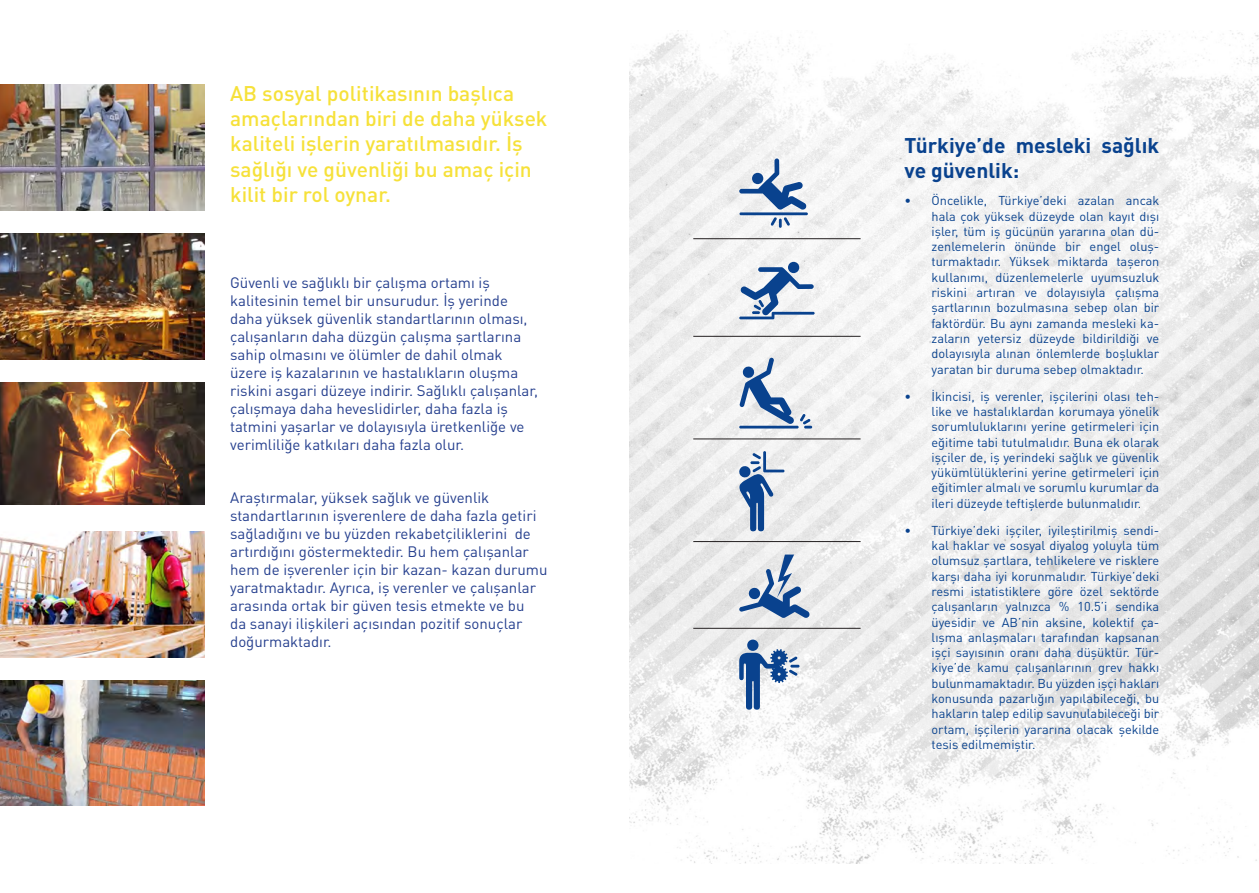
<style>
.page{position:relative;width:1259px;height:893px;background:#fff}
.page>*{position:absolute;margin:0;border:0;box-sizing:border-box;transform-origin:0 0}
.t1{font:500 21px/25.2px "DIN Pro";color:#f6e13a}
.t2{font:700 21px/25.2px "DIN Pro";color:#09428e}
.t3{font:15px/18px "DIN Pro";color:#253f8e}
.t4{font:12.75px/15.3px "DIN Pro";color:#09428e;text-align:justify}
</style>
<div class="page">
<img style="left:629px;top:32px;width:630px;height:831px">
<svg style="left:739px;top:357px;width:55px;height:67px"></svg>
<hr style="left:739px;top:426px;width:59px;height:2px;background:#09428e">
<svg style="left:800px;top:414px;width:12px;height:14px"></svg>
<svg style="left:739px;top:555px;width:71px;height:63px"></svg>
<svg style="left:739px;top:262px;width:75px;height:57px"></svg>
<svg style="left:739px;top:158px;width:67px;height:52px"></svg>
<hr style="left:739px;top:212px;width:69px;height:3px;background:#09428e">
<svg style="left:770px;top:217px;width:20px;height:11px"></svg>
<svg style="left:739px;top:451px;width:45px;height:80px"></svg>
<svg style="left:739px;top:640px;width:60px;height:70px"></svg>
<hr style="left:693px;top:238px;width:167px;height:1px;background:#231f20">
<hr style="left:693px;top:336px;width:167px;height:1px;background:#231f20">
<hr style="left:693px;top:439px;width:167px;height:1px;background:#231f20">
<hr style="left:693px;top:541px;width:167px;height:1px;background:#231f20">
<hr style="left:693px;top:628px;width:167px;height:1px;background:#231f20">
<img style="left:0;top:84px;width:204px;height:126px">
<img style="left:0;top:233px;width:204px;height:126px">
<img style="left:0;top:382px;width:204px;height:122px">
<img style="left:0;top:531px;width:204px;height:127px">
<img style="left:0;top:680px;width:204px;height:125px">
<p class="t1" style="left:230px;top:80px;width:319px">AB sosyal politikasının başlıca amaçlarından biri de daha yüksek kaliteli işlerin yaratılmasıdır. İş sağlığı ve güvenliği bu amaç için kilit bir rol oynar.</p>
<p class="t3" style="left:230px;top:273px;width:309px">Güvenli ve sağlıklı bir çalışma ortamı iş kalitesinin temel bir unsurudur. İş yerinde daha yüksek güvenlik standartlarının olması, çalışanların daha düzgün çalışma şartlarına sahip olmasını ve ölümler de dahil olmak üzere iş kazalarının ve hastalıkların oluşma riskini asgari düzeye indirir. Sağlıklı çalışanlar, çalışmaya daha heveslidirler, daha fazla iş tatmini yaşarlar ve dolayısıyla üretkenliğe ve verimliliğe katkıları daha fazla olur.</p>
<p class="t3" style="left:230px;top:488px;width:319px">Araştırmalar, yüksek sağlık ve güvenlik standartlarının işverenlere de daha fazla getiri sağladığını ve bu yüzden rekabetçiliklerini  de artırdığını göstermektedir. Bu hem çalışanlar hem de işverenler için bir kazan- kazan durumu yaratmaktadır. Ayrıca, iş verenler ve çalışanlar arasında ortak bir güven tesis etmekte ve bu<br>da sanayi ilişkileri açısından pozitif sonuçlar doğurmaktadır.</p>
<p class="t2" style="left:904px;top:132px;width:256px">Türkiye’de mesleki sağlık ve güvenlik:</p>
<p class="t4" style="left:931px;top:192px;width:229px;text-indent:-27px">• Öncelikle, Türkiye’deki azalan ancak hala çok yüksek düzeyde olan kayıt dışı işler, tüm iş gücünün yararına olan dü&shy;zenlemelerin önünde bir engel oluş&shy;turmaktadır. Yüksek miktarda taşeron kullanımı, düzenlemelerle uyumsuzluk riskini artıran ve dolayısıyla çalışma şartlarının bozulmasına sebep olan bir faktördür. Bu aynı zamanda mesleki ka&shy;zaların yetersiz düzeyde bildirildiği ve dolayısıyla alınan önlemlerde boşluklar yaratan bir duruma sebep olmaktadır.</p>
<p class="t4" style="left:931px;top:388px;width:229px;text-indent:-27px">• İkincisi, iş verenler, işçilerini olası teh&shy;like ve hastalıklardan korumaya yönelik sorumluluklarını yerine getirmeleri için eğitime tabi tutulmalıdır. Buna ek olarak işçiler de, iş yerindeki sağlık ve güvenlik yükümlülüklerini yerine getirmeleri için eğitimler almalı ve sorumlu kurumlar da ileri düzeyde teftişlerde bulunmalıdır.</p>
<p class="t4" style="left:931px;top:522px;width:229px;text-indent:-27px">• Türkiye’deki işçiler, iyileştirilmiş sendi&shy;kal haklar ve sosyal diyalog yoluyla tüm olumsuz şartlara, tehlikelere ve risklere karşı daha iyi korunmalıdır. Türkiye’deki resmi istatistiklere göre özel sektörde çalışanların yalnızca % 10.5’i sendika üyesidir ve AB’nin aksine, kolektif ça&shy;lışma anlaşmaları tarafından kapsanan işçi sayısının oranı daha düşüktür. Tür&shy;kiye’de kamu çalışanlarının grev hakkı bulunmamaktadır. Bu yüzden işçi hakları konusunda pazarlığın yapılabileceği, bu hakların talep edilip savunulabileceği bir ortam, işçilerin yararına olacak şekilde tesis edilmemiştir.</p>
</div>
